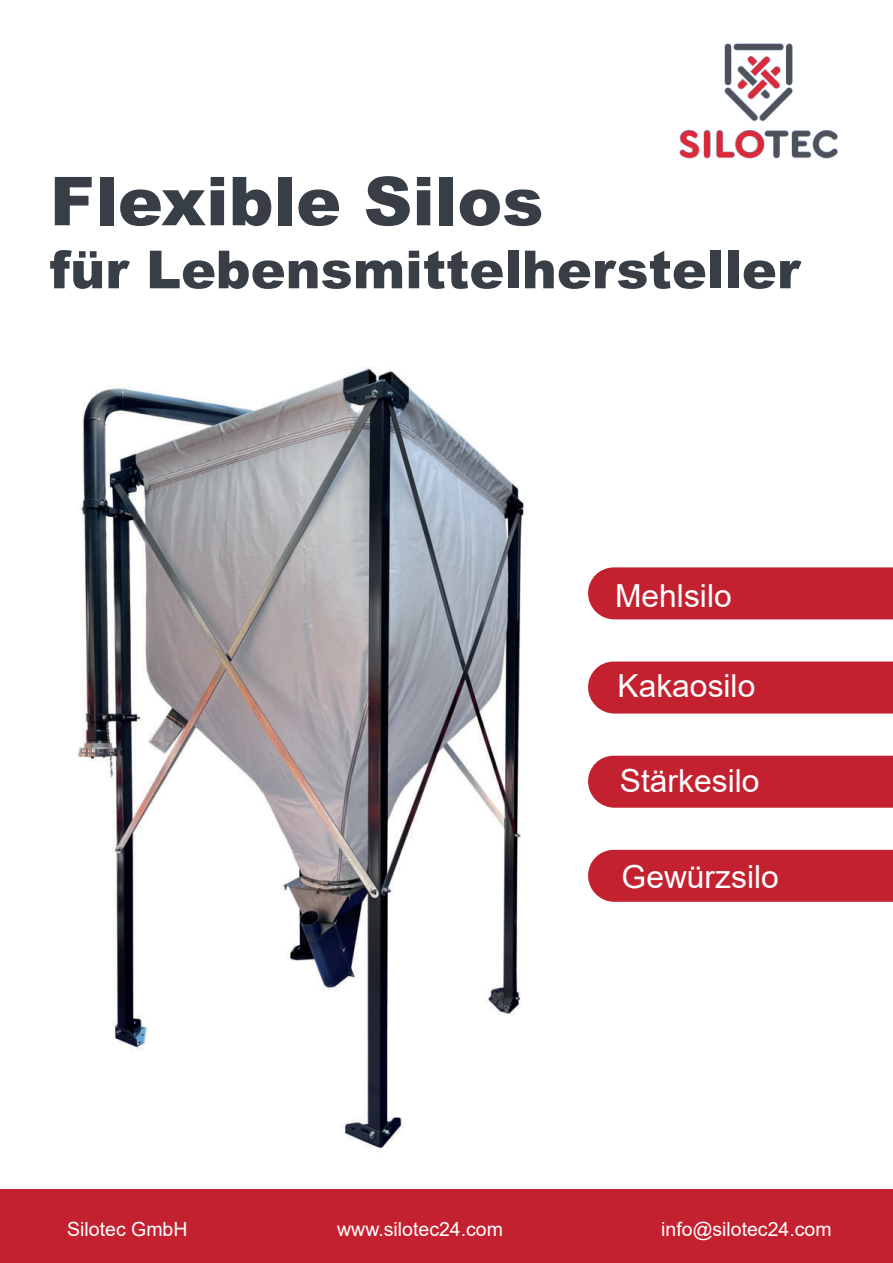
<style>
.page{position:relative;width:893px;height:1263px;background:#fff}
.page>*{position:absolute;margin:0;border:0;box-sizing:border-box;transform-origin:0 0}
.t1{font:900 67.5px "Arial";color:#373e46}
.t2{font:900 52.5px "Arial";color:#373e46}
.t3{font:31.8px "Arial";color:#fff}
.t4{font:19.5px "Arial";color:#fff}
</style>
<div class="page">
<div style="left:0;top:1189px;width:893px;height:74px;background:#c42130"></div>
<div style="left:588px;top:567px;width:305px;height:52px;background:#c42130"></div>
<div style="left:588px;top:661px;width:305px;height:52px;background:#c42130"></div>
<div style="left:588px;top:756px;width:305px;height:52px;background:#c42130"></div>
<div style="left:588px;top:850px;width:305px;height:52px;background:#c42130"></div>
<img style="left:78px;top:366px;width:449px;height:783px">
<img style="left:679px;top:44px;width:159px;height:115px">
<h1 class="t1" style="left:50px;top:162px;width:495px">Flexible Silos</h1>
<h2 class="t2" style="left:50px;top:239px;width:752px">f¸r Lebensmittelhersteller</h2>
<h3 class="t3" style="left:615px;top:583px;width:118px">Mehlsilo</h3>
<h3 class="t3" style="left:618px;top:674px;width:139px">Kakaosilo</h3>
<h3 class="t3" style="left:620px;top:769px;width:141px">St‰rkesilo</h3>
<h3 class="t3" style="left:622px;top:864px;width:159px">Gew¸rzsilo</h3>
<p class="t4" style="left:67px;top:1222px;width:122px">Silotec GmbH</p>
<p class="t4" style="left:337px;top:1222px;width:167px">www.silotec24.com</p>
<p class="t4" style="left:661px;top:1222px;width:172px">info@silotec24.com</p>
</div>
